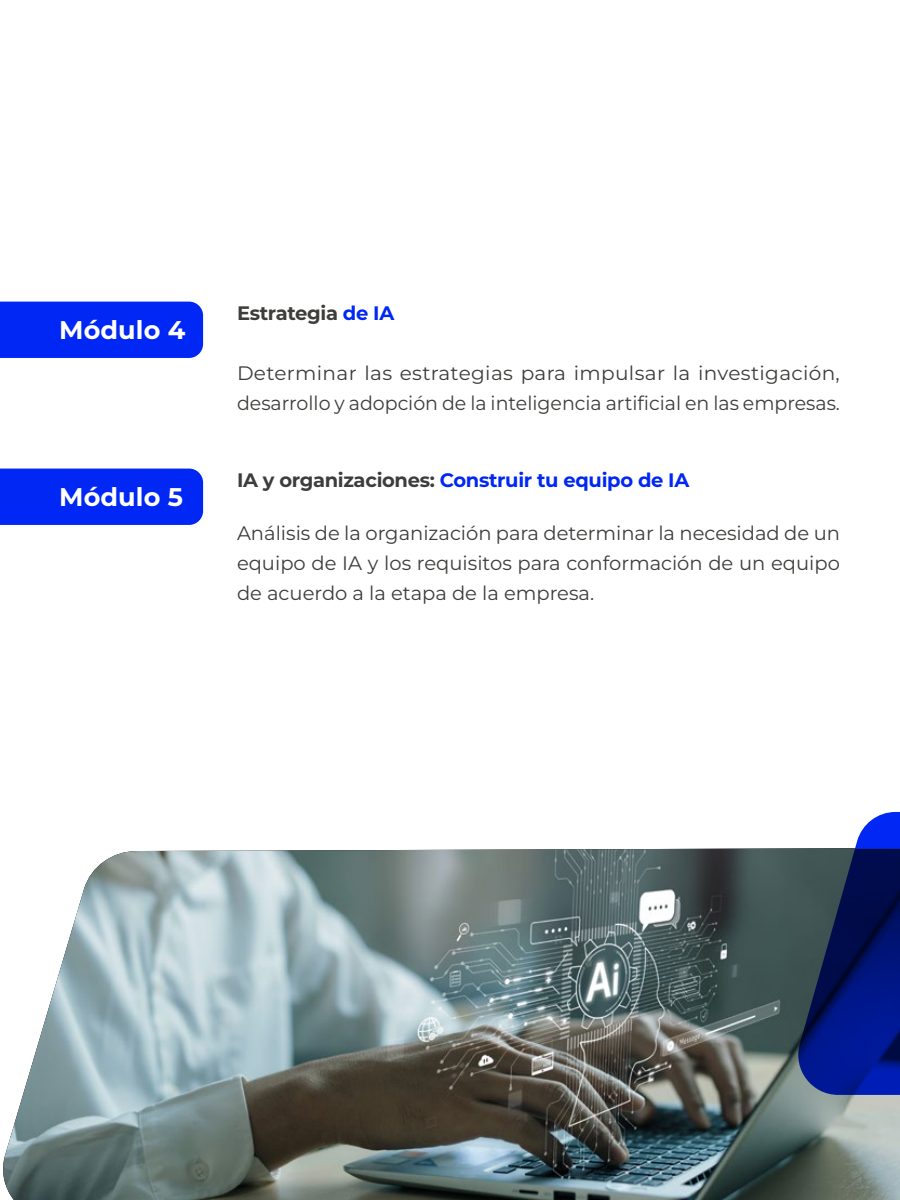
<style>
.page{position:relative;width:900px;height:1200px;background:#fff}
.page>*{position:absolute;margin:0;border:0;box-sizing:border-box;transform-origin:0 0}
.t1{font:700 25.5px "Montserrat";letter-spacing:.005em;color:#fff}
.t2{font:100 19.5px/30px "Montserrat";color:#3d3d3b}
.t3{font:700 19.5px "Montserrat";letter-spacing:-.015em;color:#0027f3}
.t4{font:700 19.5px "Montserrat";letter-spacing:-.015em;color:#3d3d3b}
.s1{color:#0027f3}
.s2{color:#3d3d3b}
</style>
<div class="page">
<div style="left:0;top:302px;width:203px;height:56px;background:#0027f3"></div>
<div style="left:0;top:469px;width:203px;height:56px;background:#0027f3"></div>
<img style="left:3px;top:848px;width:897px;height:352px">
<svg style="left:797px;top:812px;width:103px;height:283px"></svg>
<h1 class="t1" style="left:59px;top:312px;width:128px">Módulo 4</h1>
<h1 class="t1" style="left:59px;top:479px;width:125px">Módulo 5</h1>
<p class="t4" style="left:237px;top:299px;width:159px">Estrategia <span class="s1">de IA</span></p>
<p class="t2" style="left:237px;top:358px;width:605px">Determinar las estrategias para impulsar la investigación, desarrollo y adopción de la inteligencia artificial en las empresas.</p>
<p class="t3" style="left:237px;top:466px;width:454px"><span class="s2">IA y organizaciones:</span> Construir tu equipo de IA</p>
<p class="t2" style="left:237px;top:517px;width:605px;text-align:justify">Análisis de la organización para determinar la necesidad de un equipo de IA y los requisitos para conformación de un equipo de acuerdo a la etapa de la empresa.</p>
</div>
